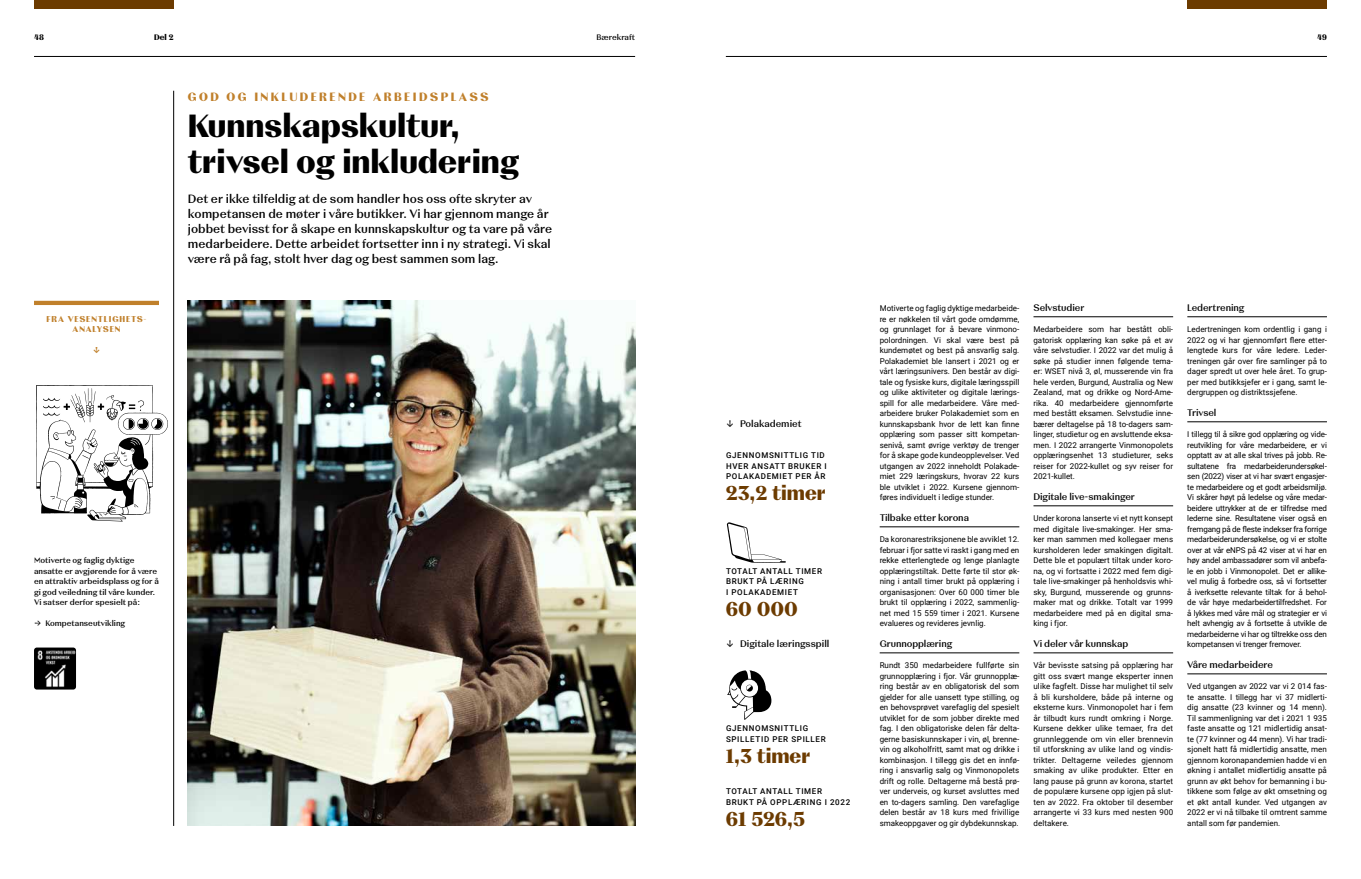
<style>
.page{position:relative;width:1361px;height:879px;background:#fff}
.page>*{position:absolute;margin:0;border:0;box-sizing:border-box;transform-origin:0 0}
.t1{font:700 32px/36px "Vinmonopolet Tittel";color:#000}
.t2{font:700 20px "Vinmonopolet Tittel";color:#6c3b00}
.t3{font:500 12px/15px "Vinmonopolet Ingress";color:#000}
.t4{font:700 12px "Vinmonopolet Tittel";letter-spacing:.2em;color:#c0802b}
.t5{font:500 9.5px "Vinmonopolet Ingress";letter-spacing:-.01em;color:#000}
.t6{font:700 8.5px/10.5px "Vinmonopolet Tittel";letter-spacing:.1em;color:#c0802b;text-align:center}
.t7{font:8px/10.5px "Roboto";color:#000;text-align:justify}
.t8{font:500 8px/10.5px "Roboto";letter-spacing:.085em;color:#000}
.t9{font:500 8px/10.5px "Vinmonopolet Ingress";color:#000}
.t10{font:700 8px "Vinmonopolet Tittel";color:#000}
</style>
<div class="page">
<hr style="left:34px;top:56px;width:601px;height:1px;background:#000">
<div style="left:34px;top:0;width:140px;height:9px;background:#6c3b00"></div>
<div style="left:1187px;top:0;width:140px;height:9px;background:#6c3b00"></div>
<hr style="left:726px;top:56px;width:601px;height:1px;background:#000">
<svg style="left:36px;top:385px;width:132px;height:136px"></svg>
<hr style="left:173px;top:91px;width:1px;height:735px;background:#000">
<hr style="left:34px;top:301px;width:125px;height:4px;background:#c0802b">
<hr style="left:879px;top:526px;width:140px;height:1px;background:#000">
<hr style="left:879px;top:652px;width:140px;height:1px;background:#000">
<hr style="left:1033px;top:316px;width:140px;height:1px;background:#000">
<hr style="left:1033px;top:505px;width:140px;height:1px;background:#000">
<hr style="left:1033px;top:652px;width:140px;height:1px;background:#000">
<img style="left:34px;top:647px;width:42px;height:42px">
<svg style="left:727px;top:522px;width:59px;height:40px"></svg>
<svg style="left:727px;top:670px;width:44px;height:50px"></svg>
<hr style="left:1187px;top:316px;width:140px;height:1px;background:#000">
<hr style="left:1187px;top:421px;width:140px;height:1px;background:#000">
<hr style="left:1187px;top:673px;width:140px;height:1px;background:#000">
<img style="left:188px;top:301px;width:447px;height:525px">
<p class="t10" style="left:34px;top:33px;width:11px">48</p>
<p class="t10" style="left:154px;top:33px;width:21px">Del 2</p>
<p class="t9" style="left:596px;top:33px;width:40px">Bærekraft</p>
<p class="t10" style="left:1317px;top:33px;width:11px">49</p>
<p class="t6" style="left:46px;top:314px;width:101px">FRA VESENTLIGHETS-<br>ANALYSEN</p>
<p class="t6" style="left:93px;top:345px;width:9px">↓</p>
<h3 class="t4" style="left:188px;top:90px;width:302px">GOD OG INKLUDERENDE ARBEIDSPLASS</h3>
<h1 class="t1" style="left:188px;top:109px;width:333px">Kunnskapskultur, trivsel og inkludering</h1>
<p class="t3" style="left:188px;top:192px;width:366px">Det er ikke tilfeldig at de som handler hos oss ofte skryter av kompetansen de møter i våre butikker. Vi har gjennom mange år jobbet bevisst for å skape en kunnskapskultur og ta vare på våre medarbeidere. Dette arbeidet fortsetter inn i ny strategi. Vi skal være rå på fag, stolt hver dag og best sammen som lag.</p>
<p class="t9" style="left:34px;top:555px;width:126px">Motiverte og faglig dyktige ansatte er avgjørende for å være en attraktiv arbeidsplass og for å gi god veiledning til våre kunder.<br>Vi satser derfor spesielt på:</p>
<p class="t9" style="left:34px;top:618px;width:93px">→ Kompetanseutvikling</p>
<p class="t5" style="left:726px;top:418px;width:77px">↓ Polakademiet</p>
<p class="t8" style="left:726px;top:450px;width:102px">GJENNOMSNITTLIG TID<br>HVER ANSATT BRUKER I<br>POLAKADEMIET PER ÅR</p>
<h2 class="t2" style="left:726px;top:481px;width:101px">23,2 timer</h2>
<p class="t8" style="left:726px;top:565px;width:98px">TOTALT ANTALL TIMER<br>BRUKT PÅ LÆRING<br>I POLAKADEMIET</p>
<h2 class="t2" style="left:726px;top:597px;width:74px">60 000</h2>
<p class="t5" style="left:726px;top:638px;width:105px">↓ Digitale læringsspill</p>
<p class="t8" style="left:726px;top:723px;width:101px">GJENNOMSNITTLIG<br>SPILLETID PER SPILLER</p>
<h2 class="t2" style="left:726px;top:744px;width:86px">1,3 timer</h2>
<p class="t8" style="left:726px;top:786px;width:126px">TOTALT ANTALL TIMER<br>BRUKT PÅ OPPLÆRING I 2022</p>
<h2 class="t2" style="left:726px;top:807px;width:81px">61 526,5</h2>
<p class="t7" style="left:879px;top:303px;width:141px">Motiverte og faglig dyktige medarbeide&shy;re er nøkkelen til vårt gode omdømme, og grunnlaget for å bevare vinmono&shy;polordningen. Vi skal være best på kundemøtet og best på ansvarlig salg.<br>Polakademiet ble lansert i 2021 og er vårt læringsunivers. Den består av digi&shy;tale og fysiske kurs, digitale læringsspill og ulike aktiviteter og digitale lærings&shy;spill for alle medarbeidere. Våre med&shy;arbeidere bruker Polakademiet som en kunnskapsbank hvor de lett kan finne opplæring som passer sitt kompetan&shy;senivå, samt øvrige verktøy de trenger for å skape gode kundeopplevelser. Ved utgangen av 2022 inneholdt Polakade&shy;miet 229 læringskurs, hvorav 22 kurs ble utviklet i 2022. Kursene gjennom&shy;føres individuelt i ledige stunder.</p>
<p class="t5" style="left:879px;top:512px;width:91px">Tilbake etter korona</p>
<p class="t7" style="left:879px;top:534px;width:141px">Da koronarestriksjonene ble avviklet 12. februar i fjor satte vi raskt i gang med en rekke etterlengtede og lenge planlagte opplæringstiltak. Dette førte til stor øk&shy;ning i antall timer brukt på opplæring i organisasjonen: Over 60 000 timer ble brukt til opplæring i 2022, sammenlig&shy;net med 15 559 timer i 2021. Kursene evalueres og revideres jevnlig.</p>
<p class="t5" style="left:879px;top:638px;width:74px">Grunnopplæring</p>
<p class="t7" style="left:879px;top:660px;width:141px">Rundt 350 medarbeidere fullførte sin grunnopplæring i fjor. Vår grunnopplæ&shy;ring består av en obligatorisk del som gjelder for alle uansett type stilling, og en behovsprøvet varefaglig del spesielt utviklet for de som jobber direkte med fag. I den obligatoriske delen får delta&shy;gerne basiskunnskaper i vin, øl, brenne&shy;vin og alkoholfritt, samt mat og drikke i kombinasjon. I tillegg gis det en innfø&shy;ring i ansvarlig salg og Vinmonopolets drift og rolle. Deltagerne må bestå prø&shy;ver underveis, og kurset avsluttes med en to-dagers samling. Den varefaglige delen består av 18 kurs med frivillige smakeoppgaver og gir dybdekunnskap.</p>
<p class="t5" style="left:1033px;top:302px;width:52px">Selvstudier</p>
<p class="t7" style="left:1033px;top:324px;width:141px">Medarbeidere som har bestått obli&shy;gatorisk opplæring kan søke på et av våre selvstudier. I 2022 var det mulig å søke på studier innen følgende tema&shy;er: WSET nivå 3, øl, musserende vin fra hele verden, Burgund, Australia og New Zealand, mat og drikke og Nord-Ame&shy;rika. 40 medarbeidere gjennomførte med bestått eksamen. Selvstudie inne&shy;bærer deltagelse på 18 to-dagers sam&shy;linger, studietur og en avsluttende eksa&shy;men. I 2022 arrangerte Vinmonopolets opplæringsenhet 13 studieturer, seks reiser for 2022-kullet og syv reiser for 2021-kullet.</p>
<p class="t5" style="left:1033px;top:491px;width:103px">Digitale live-smakinger</p>
<p class="t7" style="left:1033px;top:513px;width:141px">Under korona lanserte vi et nytt konsept med digitale live-smakinger. Her sma&shy;ker man sammen med kollegaer mens kursholderen leder smakingen digitalt.<br>Dette ble et populært tiltak under koro&shy;na, og vi fortsatte i 2022 med fem digi&shy;tale live-smakinger på henholdsvis whi&shy;sky, Burgund, musserende og grunns&shy;maker mat og drikke. Totalt var 1999 medarbeidere med på en digital sma&shy;king i fjor.</p>
<p class="t5" style="left:1033px;top:638px;width:96px">Vi deler vår kunnskap</p>
<p class="t7" style="left:1033px;top:660px;width:141px">Vår bevisste satsing på opplæring har gitt oss svært mange eksperter innen ulike fagfelt. Disse har mulighet til selv å bli kursholdere, både på interne og eksterne kurs. Vinmonopolet har i fem år tilbudt kurs rundt omkring i Norge.<br>Kursene dekker ulike temaer, fra det grunnleggende om vin eller brennevin til utforskning av ulike land og vindis&shy;trikter. Deltagerne veiledes gjennom smaking av ulike produkter. Etter en lang pause på grunn av korona, startet de populære kursene opp igjen på slut&shy;ten av 2022. Fra oktober til desember arrangerte vi 33 kurs med nesten 900 deltakere.</p>
<p class="t5" style="left:1187px;top:302px;width:59px">Ledertrening</p>
<p class="t7" style="left:1187px;top:324px;width:141px">Ledertreningen kom ordentlig i gang i 2022 og vi har gjennomført flere etter&shy;lengtede kurs for våre ledere. Leder&shy;treningen går over fire samlinger på to dager spredt ut over hele året. To grup&shy;per med butikksjefer er i gang, samt le&shy;dergruppen og distriktssjefene.</p>
<p class="t5" style="left:1187px;top:407px;width:31px">Trivsel</p>
<p class="t7" style="left:1187px;top:429px;width:141px">I tillegg til å sikre god opplæring og vide&shy;reutvikling for våre medarbeidere, er vi opptatt av at alle skal trives på jobb. Re&shy;sultatene fra medarbeiderundersøkel&shy;sen (2022) viser at vi har svært engasjer&shy;te medarbeidere og et godt arbeidsmiljø.<br>Vi skårer høyt på ledelse og våre medar&shy;beidere uttrykker at de er tilfredse med lederne sine. Resultatene viser også en fremgang på de fleste indekser fra forrige medarbeiderundersøkelse, og vi er stolte over at vår eNPS på 42 viser at vi har en høy andel ambassadører som vil anbefa&shy;le en jobb i Vinmonopolet. Det er allike&shy;vel mulig å forbedre oss, så vi fortsetter å iverksette relevante tiltak for å behol&shy;de vår høye medarbeidertilfredshet. For å lykkes med våre mål og strategier er vi helt avhengig av å fortsette å utvikle de medarbeiderne vi har og tiltrekke oss den kompetansen vi trenger fremover.</p>
<p class="t5" style="left:1187px;top:659px;width:87px">Våre medarbeidere</p>
<p class="t7" style="left:1187px;top:681px;width:141px">Ved utgangen av 2022 var vi 2 014 fas&shy;te ansatte. I tillegg har vi 37 midlerti&shy;dig ansatte (23 kvinner og 14 menn).<br>Til sammenligning var det i 2021 1 935 faste ansatte og 121 midlertidig ansat&shy;te (77 kvinner og 44 menn). Vi har tradi&shy;sjonelt hatt få midlertidig ansatte, men gjennom koronapandemien hadde vi en økning i antallet midlertidig ansatte på grunn av økt behov for bemanning i bu&shy;tikkene som følge av økt omsetning og et økt antall kunder. Ved utgangen av 2022 er vi nå tilbake til omtrent samme antall som før pandemien.</p>
</div>
